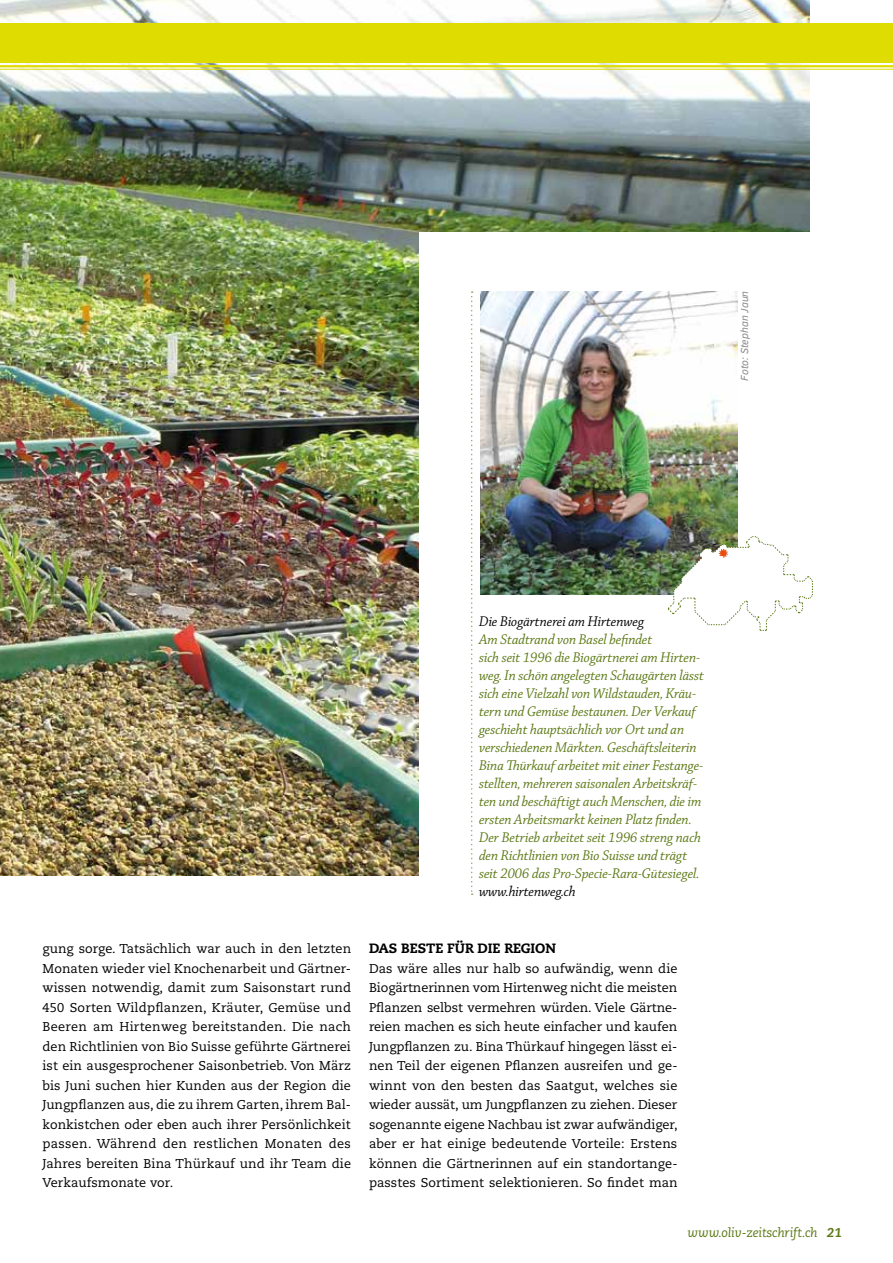
<style>
.page{position:relative;width:893px;height:1263px;background:#fff}
.page>*{position:absolute;margin:0;border:0;box-sizing:border-box;transform-origin:0 0}
.t1{font:15px/18px "Chaparral Pro It Subh";color:#5b7813}
.t2{font:15px "Chaparral Pro It Subh";color:#000}
.t3{font:800 13.5px "Caecilia LT Std";letter-spacing:-.005em;color:#000}
.t4{font:12.75px/19.5px "Caecilia LT Std";letter-spacing:.005em;color:#000;text-align:justify}
.t5{font:italic 12.75px "Caecilia LT Std";letter-spacing:-.005em;color:#5b7813}
.t6{font:italic 10.5px "Clear Sans";color:#878787}
.s1{font-weight:800}
</style>
<div class="page">
<img style="left:0;top:0;width:810px;height:875px">
<div style="left:420px;top:232px;width:473px;height:691px;background:#fff"></div>
<img style="left:480px;top:291px;width:257px;height:304px">
<svg style="left:668px;top:536px;width:145px;height:95px"></svg>
<svg style="left:471px;top:291px;width:2px;height:604px"></svg>
<div style="left:0;top:23px;width:893px;height:40px;background:#dedc00"></div>
<hr style="left:0;top:65px;width:893px;height:2px;background:#dedc00">
<hr style="left:0;top:69px;width:893px;height:1px;background:#dedc00">
<p class="t6" style="left:737px;top:381px;width:91px;rotate:-90deg">Foto: Stephan Jaun</p>
<p class="t2" style="left:479px;top:614px;width:166px">Die Biogärtnerei am Hirtenweg</p>
<p class="t1" style="left:479px;top:631px;width:226px">Am Stadtrand von Basel befindet<br>sich seit 1996 die Biogärtnerei am Hirten&shy;weg. In schön angelegten Schaugärten lässt sich eine Vielzahl von Wildstauden, Kräu&shy;tern und Gemüse bestaunen. Der Verkauf geschieht hauptsächlich vor Ort und an verschiedenen Märkten. Geschäftsleiterin Bina Thürkauf arbeitet mit einer Festange&shy;stellten, mehreren saisonalen Arbeitskräf&shy;ten und beschäftigt auch Menschen, die im ersten Arbeitsmarkt keinen Platz finden.<br>Der Betrieb arbeitet seit 1996 streng nach den Richtlinien von Bio Suisse und trägt seit 2006 das Pro-Specie-Rara-Gütesiegel.</p>
<p class="t2" style="left:479px;top:884px;width:98px">www.hirtenweg.ch</p>
<p class="t4" style="left:43px;top:939px;width:310px">gung sorge. Tatsächlich war auch in den letzten Monaten wieder viel Knochenarbeit und Gärtner&shy;wissen notwendig, damit zum Saisonstart rund 450 Sorten Wildpflanzen, Kräuter, Gemüse und Beeren am Hirtenweg bereitstanden. Die nach den Richtlinien von Bio Suisse geführte Gärtnerei ist ein ausgesprochener Saisonbetrieb. Von März bis Juni suchen hier Kunden aus der Region die Jungpflanzen aus, die zu ihrem Garten, ihrem Bal&shy;konkistchen oder eben auch ihrer Persönlichkeit passen. Während den restlichen Monaten des Jahres bereiten Bina Thürkauf und ihr Team die Verkaufsmonate vor.</p>
<p class="t3" style="left:369px;top:940px;width:189px">DAS BESTE FÜR DIE REGION</p>
<p class="t4" style="left:369px;top:959px;width:310px">Das wäre alles nur halb so aufwändig, wenn die Biogärtnerinnen vom Hirtenweg nicht die meisten Pflanzen selbst vermehren würden. Viele Gärtne&shy;reien machen es sich heute einfacher und kaufen Jungpflanzen zu. Bina Thürkauf hingegen lässt ei&shy;nen Teil der eigenen Pflanzen ausreifen und ge&shy;winnt von den besten das Saatgut, welches sie wieder aussät, um Jungpflanzen zu ziehen. Dieser sogenannte eigene Nachbau ist zwar aufwändiger, aber er hat einige bedeutende Vorteile: Erstens können die Gärtnerinnen auf ein standortange&shy;passtes Sortiment selektionieren. So findet man</p>
<p class="t5" style="left:688px;top:1225px;width:156px">www.oliv-zeitschrift.ch <span class="s1">21</span></p>
</div>
